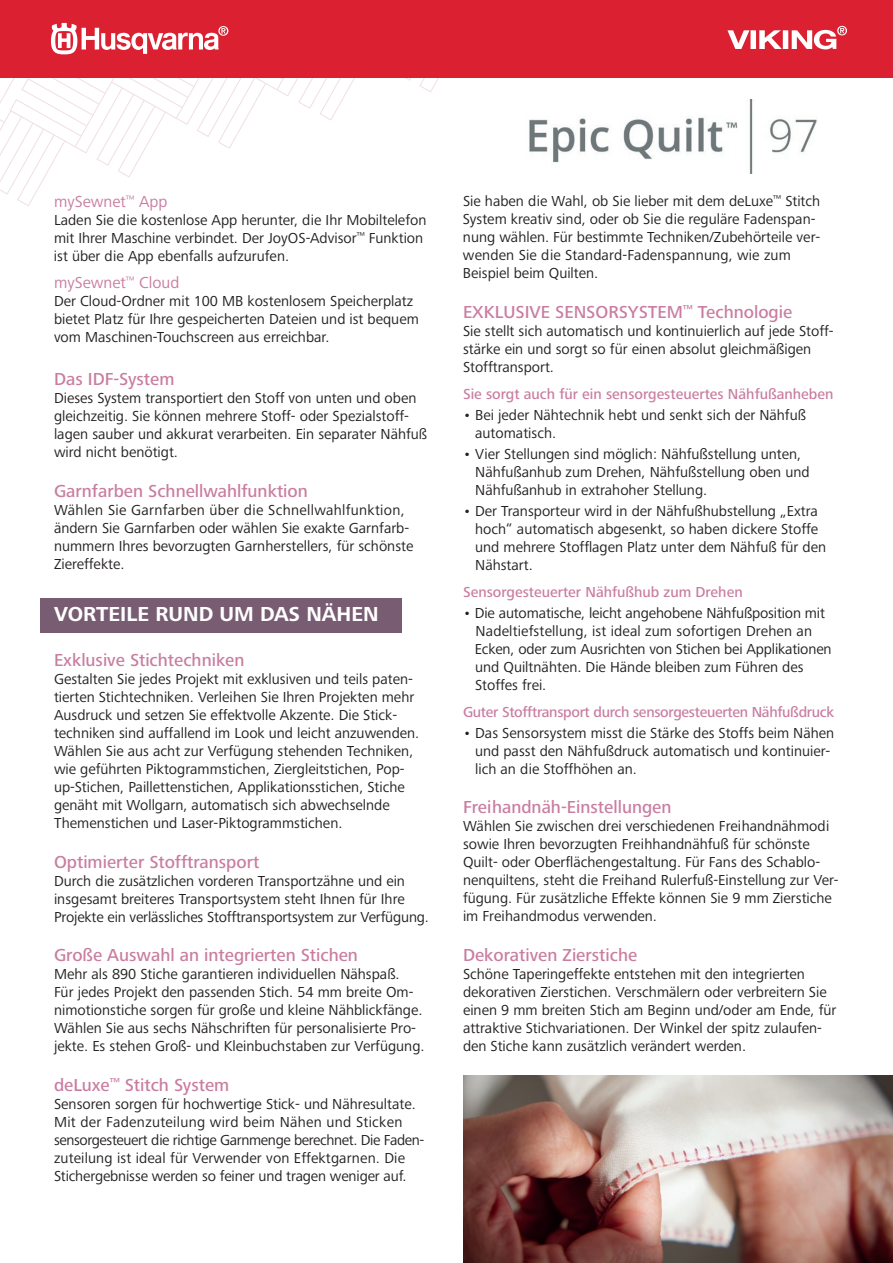
<style>
.page{position:relative;width:893px;height:1263px;background:#fff}
.page>*{position:absolute;margin:0;border:0;box-sizing:border-box;transform-origin:0 0}
.t1{font:700 21px "Frutiger Next";color:#fff}
.t2{font:500 18px "Frutiger Next";color:#c97da0}
.t3{font:16.5px "Frutiger Next";color:#c97da0}
.t4{font:15px/18px "Frutiger Next";color:#231f20}
.t5{font:500 15px "Frutiger Next";color:#c97da0}
.t6{font:500 15px "Frutiger Next";letter-spacing:-.02em;color:#c97da0}
</style>
<div class="page">
<svg style="left:0;top:77px;width:468px;height:129px"></svg>
<div style="left:0;top:0;width:893px;height:77px;background:#da2031"></div>
<svg style="left:727px;top:26px;width:120px;height:23px"></svg>
<svg style="left:51px;top:23px;width:177px;height:31px"></svg>
<div style="left:40px;top:598px;width:362px;height:34px;background:#785c72"></div>
<img style="left:463px;top:1075px;width:430px;height:188px">
<img style="left:529px;top:99px;width:288px;height:75px">
<p class="t3" style="left:54px;top:192px;width:115px">mySewnet<sup>™</sup> App</p>
<p class="t4" style="left:54px;top:211px;width:374px">Laden Sie die kostenlose App herunter, die Ihr Mobiltelefon mit Ihrer Maschine verbindet. Der JoyOS-Advisor<sup>™</sup> Funktion ist über die App ebenfalls aufzurufen.</p>
<p class="t3" style="left:54px;top:273px;width:127px">mySewnet<sup>™</sup> Cloud</p>
<p class="t4" style="left:54px;top:292px;width:366px">Der Cloud-Ordner mit 100 MB kostenlosem Speicherplatz bietet Platz für Ihre gespeicherten Dateien und ist bequem vom Maschinen-Touchscreen aus erreichbar.</p>
<p class="t2" style="left:54px;top:369px;width:122px">Das IDF-System</p>
<p class="t4" style="left:54px;top:389px;width:375px">Dieses System transportiert den Stoff von unten und oben gleichzeitig. Sie können mehrere Stoff- oder Spezialstoff&shy;lagen sauber und akkurat verarbeiten. Ein separater Nähfuß wird nicht benötigt.</p>
<p class="t2" style="left:54px;top:481px;width:255px">Garnfarben Schnellwahlfunktion</p>
<p class="t4" style="left:54px;top:501px;width:361px">Wählen Sie Garnfarben über die Schnellwahlfunktion, ändern Sie Garnfarben oder wählen Sie exakte Garnfarb&shy;nummern Ihres bevorzugten Garnherstellers, für schönste Ziereffekte.</p>
<h1 class="t1" style="left:54px;top:602px;width:326px">VORTEILE RUND UM DAS NÄHEN</h1>
<p class="t2" style="left:54px;top:650px;width:192px">Exklusive Stichtechniken</p>
<p class="t4" style="left:54px;top:670px;width:367px">Gestalten Sie jedes Projekt mit exklusiven und teils paten&shy;tierten Stichtechniken. Verleihen Sie Ihren Projekten mehr Ausdruck und setzen Sie effektvolle Akzente. Die Stick&shy;techniken sind auffallend im Look und leicht anzuwenden.<br>Wählen Sie aus acht zur Verfügung stehenden Techniken, wie geführten Piktogrammstichen, Ziergleitstichen, Pop&shy;up-Stichen, Paillettenstichen, Applikationsstichen, Stiche genäht mit Wollgarn, automatisch sich abwechselnde Themenstichen und Laser-Piktogrammstichen.</p>
<p class="t2" style="left:54px;top:851px;width:207px">Optimierter Stofftransport</p>
<p class="t4" style="left:54px;top:872px;width:376px">Durch die zusätzlichen vorderen Transportzähne und ein insgesamt breiteres Transportsystem steht Ihnen für Ihre<br>Projekte ein verlässliches Stofftransportsystem zur Verfügung.</p>
<p class="t2" style="left:54px;top:945px;width:306px">Große Auswahl an integrierten Stichen</p>
<p class="t4" style="left:54px;top:965px;width:372px">Mehr als 890 Stiche garantieren individuellen Nähspaß.<br>Für jedes Projekt den passenden Stich. 54 mm breite Om&shy;nimotionstiche sorgen für große und kleine Nähblickfänge.<br>Wählen Sie aus sechs Nähschriften für personalisierte Pro&shy;jekte. Es stehen Groß- und Kleinbuchstaben zur Verfügung.</p>
<p class="t2" style="left:54px;top:1075px;width:177px">deLuxe<sup>™</sup> Stitch System</p>
<p class="t4" style="left:54px;top:1095px;width:372px">Sensoren sorgen für hochwertige Stick- und Nähresultate.<br>Mit der Fadenzuteilung wird beim Nähen und Sticken sensorgesteuert die richtige Garnmenge berechnet. Die Faden&shy;zuteilung ist ideal für Verwender von Effektgarnen. Die Stichergebnisse werden so feiner und tragen weniger auf.</p>
<p class="t4" style="left:463px;top:192px;width:359px">Sie haben die Wahl, ob Sie lieber mit dem deLuxe<sup>™</sup> Stitch System kreativ sind, oder ob Sie die reguläre Fadenspan&shy;nung wählen. Für bestimmte Techniken/Zubehörteile ver&shy;wenden Sie die Standard-Fadenspannung, wie zum Beispiel beim Quilten.</p>
<p class="t2" style="left:463px;top:301px;width:331px">EXKLUSIVE SENSORSYSTEM<sup>™</sup> Technologie</p>
<p class="t4" style="left:463px;top:322px;width:372px">Sie stellt sich automatisch und kontinuierlich auf jede Stoff&shy;stärke ein und sorgt so für einen absolut gleichmäßigen<br>Stofftransport.</p>
<p class="t5" style="left:463px;top:385px;width:372px">Sie sorgt auch für ein sensorgesteuertes Nähfußanheben</p>
<p class="t4" style="left:475px;top:406px;width:332px;text-indent:-12px">• Bei jeder Nähtechnik hebt und senkt sich der Nähfuß automatisch.</p>
<p class="t4" style="left:475px;top:445px;width:336px;text-indent:-12px">• Vier Stellungen sind möglich: Nähfußstellung unten,<br>Nähfußanhub zum Drehen, Nähfußstellung oben und<br>Nähfußanhub in extrahoher Stellung.</p>
<p class="t4" style="left:475px;top:502px;width:352px;text-indent:-12px">• Der Transporteur wird in der Nähfußhubstellung „Extra hoch“ automatisch abgesenkt, so haben dickere Stoffe und mehrere Stofflagen Platz unter dem Nähfuß für den Nähstart.</p>
<p class="t5" style="left:463px;top:583px;width:281px">Sensorgesteuerter Nähfußhub zum Drehen</p>
<p class="t4" style="left:475px;top:604px;width:358px;text-indent:-12px">• Die automatische, leicht angehobene Nähfußposition mit Nadeltiefstellung, ist ideal zum sofortigen Drehen an Ecken, oder zum Ausrichten von Stichen bei Applikationen und Quiltnähten. Die Hände bleiben zum Führen des Stoffes frei.</p>
<p class="t6" style="left:463px;top:703px;width:373px">Guter Stofftransport durch sensorgesteuerten Nähfußdruck</p>
<p class="t4" style="left:475px;top:724px;width:361px;text-indent:-12px">• Das Sensorsystem misst die Stärke des Stoffs beim Nähen und passt den Nähfußdruck automatisch und kontinuier&shy;lich an die Stoffhöhen an.</p>
<p class="t2" style="left:463px;top:797px;width:210px">Freihandnäh-Einstellungen</p>
<p class="t4" style="left:463px;top:817px;width:377px">Wählen Sie zwischen drei verschiedenen Freihandnähmodi sowie Ihren bevorzugten Freihhandnähfuß für schönste Quilt- oder Oberflächengestaltung. Für Fans des Schablo&shy;nenquiltens, steht die Freihand Rulerfuß-Einstellung zur Ver&shy;fügung. Für zusätzliche Effekte können Sie 9 mm Zierstiche im Freihandmodus verwenden.</p>
<p class="t2" style="left:463px;top:944px;width:176px">Dekorativen Zierstiche</p>
<p class="t4" style="left:463px;top:965px;width:375px">Schöne Taperingeffekte entstehen mit den integrierten dekorativen Zierstichen. Verschmälern oder verbreitern Sie einen 9 mm breiten Stich am Beginn und/oder am Ende, für attraktive Stichvariationen. Der Winkel der spitz zulaufen&shy;den Stiche kann zusätzlich verändert werden.</p>
</div>
